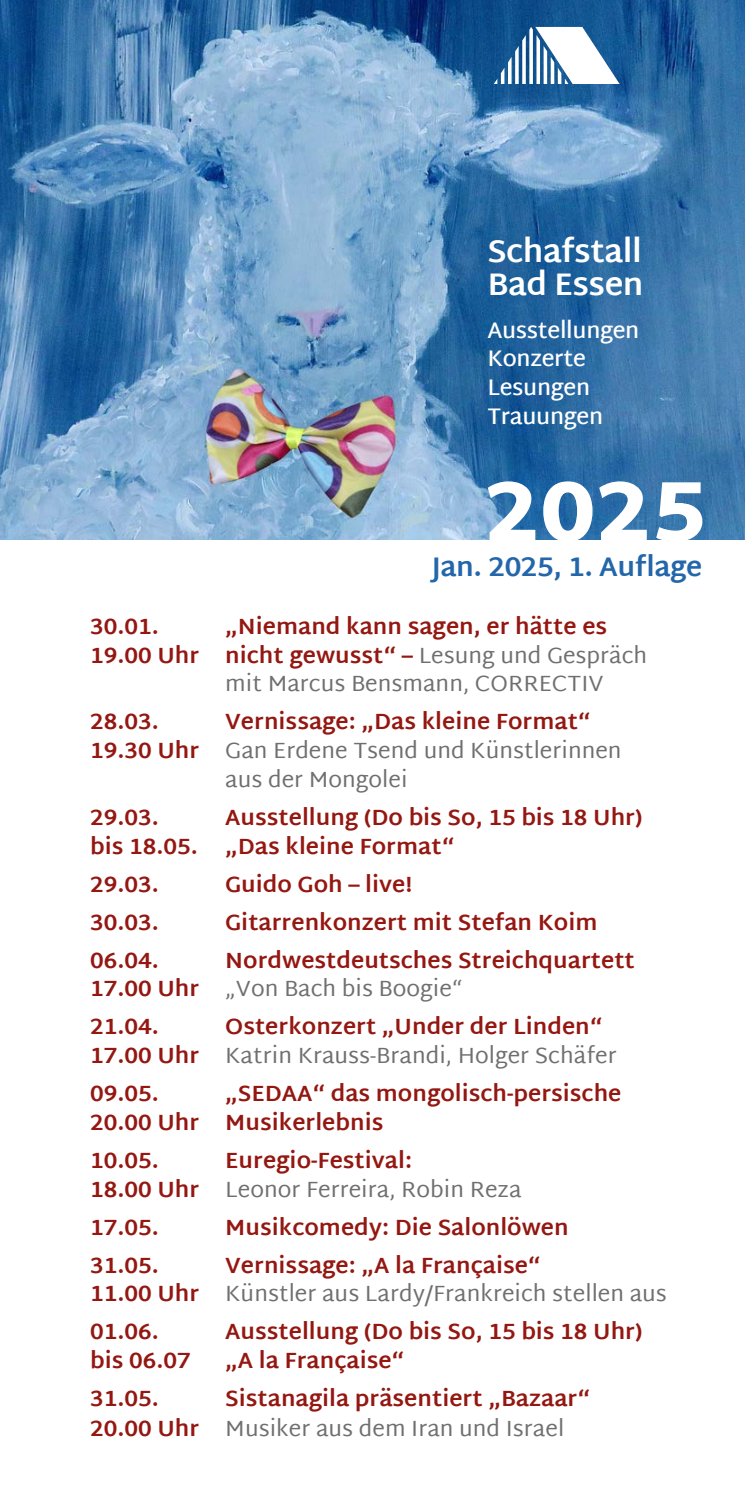
<style>
.page{position:relative;width:745px;height:1489px;background:#fff}
.page>*{position:absolute;margin:0;border:0;box-sizing:border-box;transform-origin:0 0}
.t1{font:700 32px/33.5px "Martel Sans";letter-spacing:-.015em;color:#fff}
.t2{font:700 27.5px "Martel Sans";letter-spacing:-.015em;color:#2366aa}
.t3{font:700 22.5px/28.8px "Martel Sans";color:#941711}
.t4{font:22.5px/28.8px "Martel Sans";color:#706f6f;text-align:center}
.t5{font:600 22.5px/28.8px "Martel Sans";letter-spacing:-.015em;color:#fff}
.s1{font-weight:400;color:#706f6f}
.s2{font-weight:700;color:#941711}
</style>
<div class="page">
<img style="left:0;top:0;width:744px;height:540px">
<svg style="left:487px;top:481px;width:215px;height:59px"></svg>
<svg style="left:493px;top:27px;width:126px;height:57px"></svg>
<h1 class="t1" style="left:487px;top:234px;width:158px">Schafstall<br>Bad Essen</h1>
<p class="t5" style="left:487px;top:315px;width:153px">Ausstellungen<br>Konzerte<br>Lesungen<br>Trauungen</p>
<p class="t2" style="left:431px;top:550px;width:272px">Jan. 2025, 1. Auflage</p>
<p class="t3" style="left:90px;top:611px;width:70px">30.01.</p>
<p class="t3" style="left:225px;top:611px;width:383px">„Niemand kann sagen, er hätte es</p>
<p class="t3" style="left:90px;top:640px;width:558px">19.00 Uhr nicht gewusst“ – <span class="s1">Lesung und Gespräch</span></p>
<p class="t4" style="left:225px;top:669px;width:379px">mit Marcus Bensmann, CORRECTIV</p>
<p class="t3" style="left:90px;top:707px;width:70px">28.03.</p>
<p class="t3" style="left:225px;top:707px;width:366px">Vernissage: „Das kleine Format“</p>
<p class="t4" style="left:90px;top:736px;width:532px"><span class="s2">19.30 Uhr</span> Gan Erdene Tsend und Künstlerinnen</p>
<p class="t4" style="left:225px;top:764px;width:184px">aus der Mongolei</p>
<p class="t3" style="left:90px;top:802px;width:70px">29.03.</p>
<p class="t3" style="left:90px;top:802px;width:553px;text-indent:135px">Ausstellung (Do bis So, 15 bis 18 Uhr) bis 18.05. „Das kleine Format“</p>
<p class="t3" style="left:90px;top:869px;width:70px">29.03.</p>
<p class="t3" style="left:225px;top:869px;width:188px">Guido Goh – live!</p>
<p class="t3" style="left:90px;top:907px;width:70px">30.03.</p>
<p class="t3" style="left:225px;top:907px;width:373px">Gitarrenkonzert mit Stefan Koim</p>
<p class="t3" style="left:90px;top:945px;width:70px">06.04.</p>
<p class="t3" style="left:90px;top:945px;width:546px;text-indent:135px">Nordwestdeutsches Streichquartett<br>17.00 Uhr <span class="s1">„Von Bach bis Boogie“</span></p>
<p class="t3" style="left:90px;top:1012px;width:70px">21.04.</p>
<p class="t3" style="left:90px;top:1012px;width:528px;text-indent:135px">Osterkonzert „Under der Linden“<br>17.00 Uhr <span class="s1">Katrin Krauss-Brandi, Holger Schäfer</span></p>
<p class="t3" style="left:90px;top:1078px;width:70px">09.05.</p>
<p class="t3" style="left:90px;top:1078px;width:532px;text-indent:135px">„SEDAA“ das mongolisch-persische<br>20.00 Uhr Musikerlebnis</p>
<p class="t3" style="left:90px;top:1145px;width:70px">10.05.</p>
<p class="t3" style="left:90px;top:1145px;width:432px;text-indent:135px">Euregio-Festival:<br>18.00 Uhr <span class="s1">Leonor Ferreira, Robin Reza</span></p>
<p class="t3" style="left:90px;top:1212px;width:70px">17.05.</p>
<p class="t3" style="left:225px;top:1212px;width:345px">Musikcomedy: Die Salonlöwen</p>
<p class="t3" style="left:90px;top:1250px;width:70px">31.05.</p>
<p class="t4" style="left:90px;top:1250px;width:578px"><span class="s2">Vernissage: „A la Française“<br>11.00 Uhr</span> Künstler aus Lardy/Frankreich stellen aus</p>
<p class="t3" style="left:90px;top:1316px;width:70px">01.06.</p>
<p class="t3" style="left:225px;top:1316px;width:418px">Ausstellung (Do bis So, 15 bis 18 Uhr)</p>
<p class="t3" style="left:90px;top:1345px;width:102px">bis 06.07</p>
<p class="t3" style="left:225px;top:1345px;width:180px">„A la Française“</p>
<p class="t3" style="left:90px;top:1383px;width:70px">31.05.</p>
<p class="t3" style="left:90px;top:1383px;width:501px;line-height:30px;text-indent:135px">Sistanagila präsentiert „Bazaar“<br>20.00 Uhr <span class="s1">Musiker aus dem Iran und Israel</span></p>
</div>
